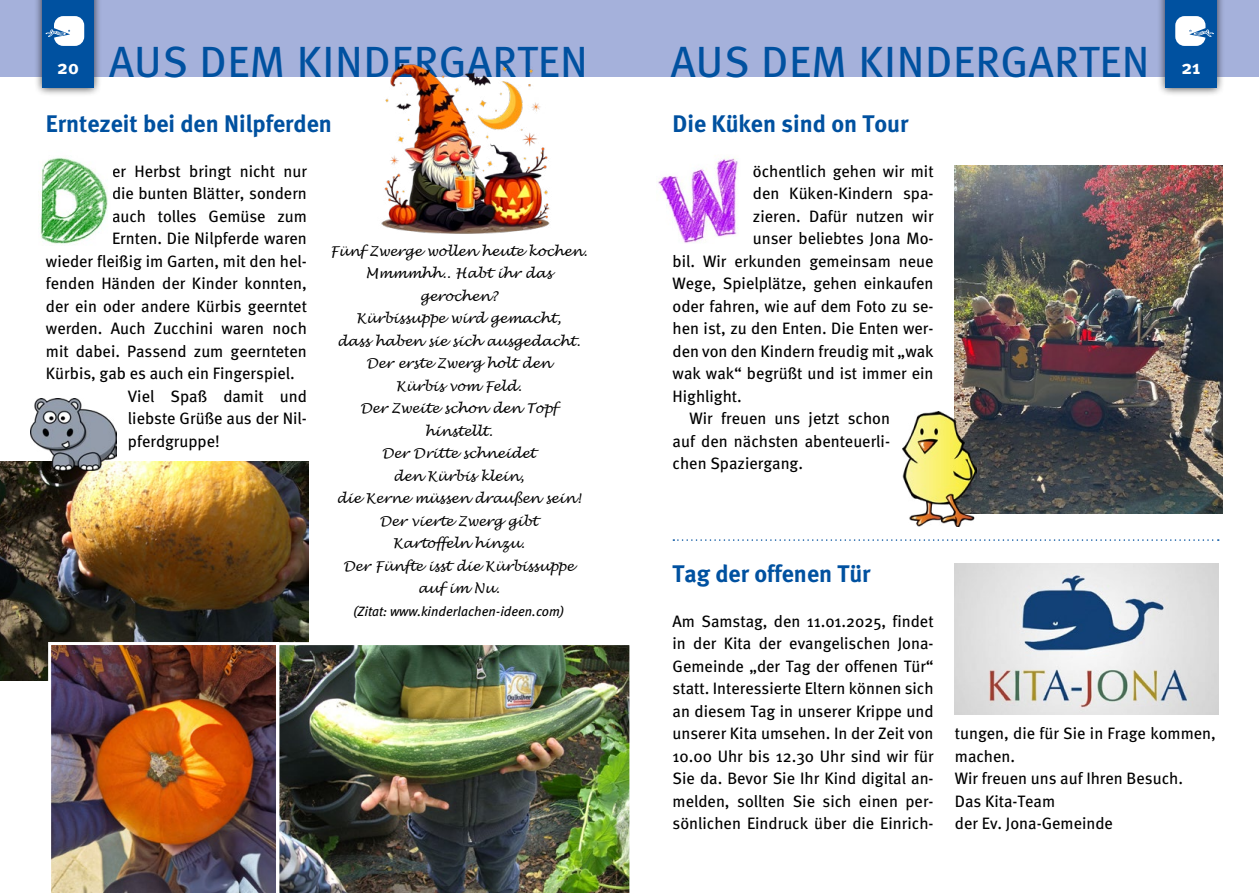
<style>
.page{position:relative;width:1259px;height:893px;background:#fff}
.page>*{position:absolute;margin:0;border:0;box-sizing:border-box;transform-origin:0 0}
.t1{font:43.65px "Meta Book CE Caps";color:#0051a0}
.t2{font:24px "Meta Bold CE";color:#0051a0}
.t3{font:19.5px "Meta Bold CE";color:#fff}
.t4{font:16.5px/22.5px "Meta Book CE";color:#000;text-align:justify}
.t5{font:italic 13.5px/22.5px "Lucida Handwriting";color:#000;text-align:center}
.t6{font:italic 13.5px "Meta Book CE";color:#000}
</style>
<div class="page">
<div style="left:0;top:0;width:629px;height:77px;background:#a5b1db"></div>
<div style="left:629px;top:0;width:630px;height:77px;background:#a5b1db"></div>
<div style="left:34px;top:0;width:68px;height:97px;background:#000;opacity:.75"></div>
<div style="left:43px;top:0;width:51px;height:88px;background:#0051a0"></div>
<div style="left:1156px;top:0;width:69px;height:97px;background:#000;opacity:.75"></div>
<div style="left:1165px;top:0;width:51px;height:88px;background:#0051a0"></div>
<svg style="left:46px;top:16px;width:38px;height:30px"></svg>
<svg style="left:1175px;top:16px;width:39px;height:30px"></svg>
<img style="left:0;top:461px;width:308px;height:219px">
<img style="left:279px;top:642px;width:351px;height:251px">
<img style="left:40px;top:157px;width:68px;height:87px">
<img style="left:658px;top:157px;width:80px;height:86px">
<img style="left:955px;top:166px;width:267px;height:348px">
<img style="left:902px;top:412px;width:75px;height:114px">
<img style="left:30px;top:398px;width:86px;height:73px">
<img style="left:381px;top:63px;width:169px;height:171px">
<svg style="left:673px;top:539px;width:545px;height:2px"></svg>
<img style="left:955px;top:564px;width:263px;height:151px">
<img style="left:48px;top:642px;width:231px;height:251px">
<p class="t3" style="left:57px;top:55px;width:23px">20</p>
<h1 class="t1" style="left:109px;top:35px;width:481px">AUS DEM KINDERGARTEN</h1>
<h1 class="t1" style="left:671px;top:35px;width:481px">AUS DEM KINDERGARTEN</h1>
<p class="t3" style="left:1181px;top:55px;width:21px">21</p>
<h2 class="t2" style="left:46px;top:108px;width:287px">Erntezeit bei den Nilpferden</h2>
<p class="t4" style="left:112px;top:160px;width:196px">er Herbst bringt nicht nur</p>
<p class="t4" style="left:112px;top:182px;width:196px">die bunten Blätter, sondern</p>
<p class="t4" style="left:112px;top:205px;width:196px">auch tolles Gemüse zum</p>
<p class="t4" style="left:112px;top:227px;width:196px">Ernten. Die Nilpferde waren</p>
<p class="t4" style="left:46px;top:250px;width:262px">wieder fleißig im Garten, mit den hel-</p>
<p class="t4" style="left:46px;top:272px;width:262px">fenden Händen der Kinder konnten,</p>
<p class="t4" style="left:46px;top:295px;width:262px">der ein oder andere Kürbis geerntet</p>
<p class="t4" style="left:46px;top:318px;width:262px">werden. Auch Zucchini waren noch</p>
<p class="t4" style="left:46px;top:340px;width:262px">mit dabei. Passend zum geernteten</p>
<p class="t4" style="left:46px;top:363px;width:250px">Kürbis, gab es auch ein Fingerspiel.</p>
<p class="t4" style="left:128px;top:385px;width:180px">Viel Spaß damit und</p>
<p class="t4" style="left:128px;top:408px;width:180px">liebste Grüße aus der Nil-</p>
<p class="t4" style="left:128px;top:430px;width:93px">pferdgruppe!</p>
<p class="t5" style="left:330px;top:240px;width:258px">Fünf Zwerge wollen heute kochen.<br>Mmmmhh.. Habt ihr das gerochen?<br>Kürbissuppe wird gemacht,<br>dass haben sie sich ausgedacht.<br>Der erste Zwerg holt den<br>Kürbis vom Feld.<br>Der Zweite schon den Topf hinstellt.<br>Der Dritte schneidet<br>den Kürbis klein,<br>die Kerne müssen draußen sein!<br>Der vierte Zwerg gibt<br>Kartoffeln hinzu.<br>Der Fünfte isst die Kürbissuppe auf im Nu.</p>
<p class="t6" style="left:353px;top:603px;width:212px">(Zitat: www.kinderlachen-ideen.com)</p>
<h2 class="t2" style="left:672px;top:108px;width:237px">Die Küken sind on Tour</h2>
<p class="t4" style="left:753px;top:160px;width:182px">öchentlich gehen wir mit</p>
<p class="t4" style="left:753px;top:182px;width:182px">den Küken-Kindern spa-</p>
<p class="t4" style="left:753px;top:205px;width:182px">zieren. Dafür nutzen wir</p>
<p class="t4" style="left:753px;top:227px;width:182px">unser beliebtes Jona Mo-</p>
<p class="t4" style="left:672px;top:250px;width:262px">bil. Wir erkunden gemeinsam neue</p>
<p class="t4" style="left:672px;top:272px;width:262px">Wege, Spielplätze, gehen einkaufen</p>
<p class="t4" style="left:672px;top:295px;width:262px">oder fahren, wie auf dem Foto zu se-</p>
<p class="t4" style="left:672px;top:318px;width:262px">hen ist, zu den Enten. Die Enten wer-</p>
<p class="t4" style="left:672px;top:340px;width:262px">den von den Kindern freudig mit „wak</p>
<p class="t4" style="left:672px;top:363px;width:262px">wak wak“ begrüßt und ist immer ein</p>
<p class="t4" style="left:672px;top:385px;width:71px">Highlight.</p>
<p class="t4" style="left:689px;top:408px;width:202px">Wir freuen uns jetzt schon</p>
<p class="t4" style="left:672px;top:430px;width:219px">auf den nächsten abenteuerli-</p>
<p class="t4" style="left:672px;top:453px;width:132px">chen Spaziergang.</p>
<h2 class="t2" style="left:672px;top:558px;width:199px">Tag der offenen Tür</h2>
<p class="t4" style="left:672px;top:610px;width:262px">Am Samstag, den 11.01.2025, findet in der Kita der evangelischen Jona-Gemeinde „der Tag der offenen Tür“ statt. Interessierte Eltern können sich an diesem Tag in unserer Krippe und unserer Kita umsehen. In der Zeit von 10.00 Uhr bis 12.30 Uhr sind wir für Sie da. Bevor Sie Ihr Kind digital an&shy;melden, sollten Sie sich einen per&shy;sönlichen Eindruck über die Einrich-</p>
<p class="t4" style="left:955px;top:723px;width:262px;text-align:left">tungen, die für Sie in Frage kommen, machen.<br>Wir freuen uns auf Ihren Besuch.<br>Das Kita-Team<br>der Ev. Jona-Gemeinde</p>
</div>
